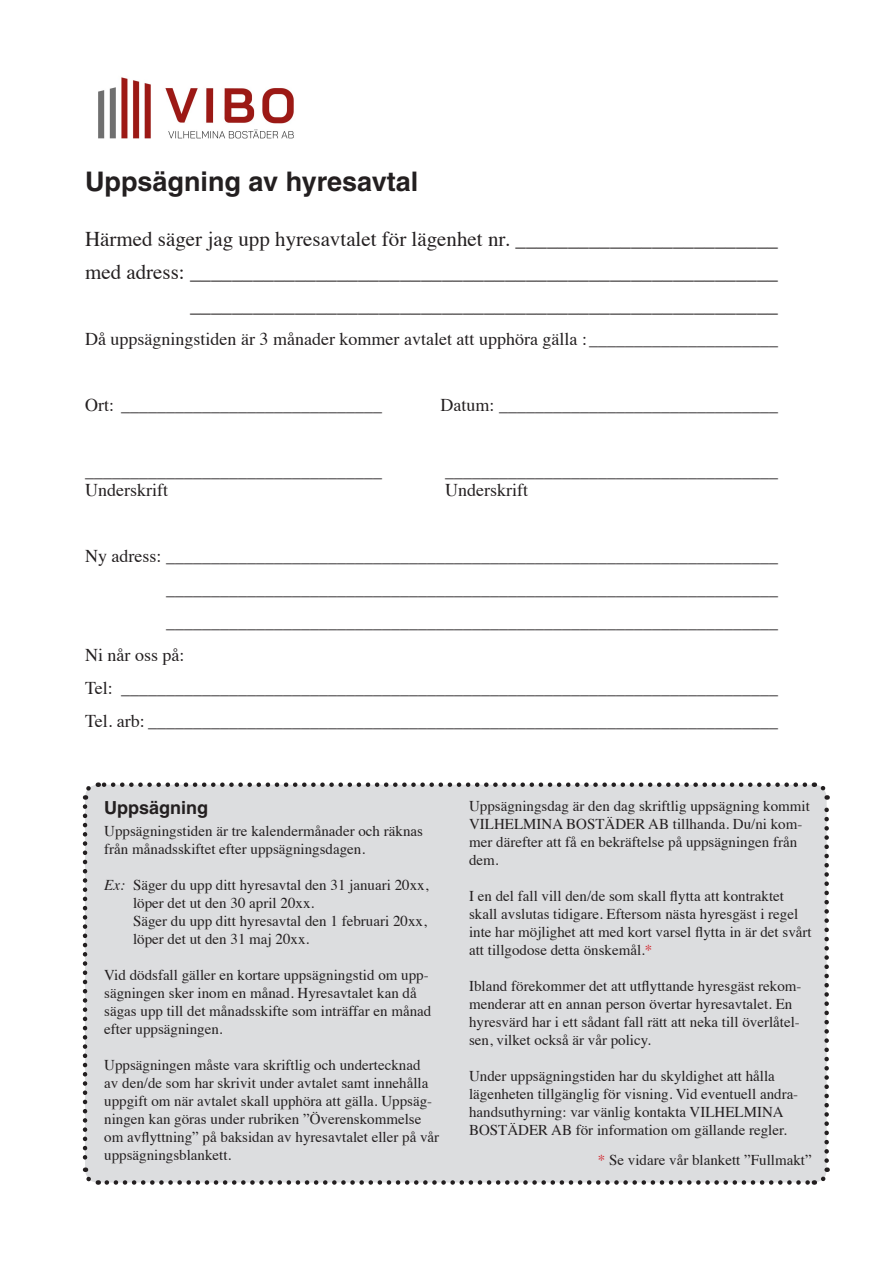
<style>
.page{position:relative;width:893px;height:1263px;background:#fff}
.page>*{position:absolute;margin:0;border:0;box-sizing:border-box;transform-origin:0 0}
.t1{font:700 27px "Helvetica";color:#231f20}
.t2{font:21px "Times";color:#231f20}
.t3{font:18px "Times";color:#231f20}
.t4{font:700 18px "Helvetica";color:#231f20}
.t5{font:15px/18px "Times";color:#231f20}
.s1{font-style:italic}
.s2{color:#d1232a}
</style>
<div class="page">
<div style="left:85px;top:785px;width:742px;height:397px;background:#dcdddf;border-radius:13px"></div>
<svg style="left:82px;top:806px;width:17px;height:379px"></svg>
<svg style="left:107px;top:1167px;width:723px;height:18px"></svg>
<svg style="left:813px;top:782px;width:16px;height:379px"></svg>
<svg style="left:82px;top:782px;width:723px;height:18px"></svg>
<img style="left:98px;top:77px;width:196px;height:62px">
<p class="t1" style="left:85px;top:165px;width:335px">Uppsägning av hyresavtal</p>
<p class="t2" style="left:85px;top:219px;width:694px">Härmed säger jag upp hyresavtalet för lägenhet nr. _________________________</p>
<p class="t2" style="left:85px;top:252px;width:694px">med adress: ________________________________________________________</p>
<p class="t2" style="left:190px;top:285px;width:589px">________________________________________________________</p>
<p class="t3" style="left:85px;top:322px;width:694px">Då uppsägningstiden är 3 månader kommer avtalet att upphöra gälla :_____________________</p>
<p class="t3" style="left:85px;top:388px;width:298px">Ort: _____________________________</p>
<p class="t3" style="left:441px;top:388px;width:339px">Datum: _______________________________</p>
<p class="t3" style="left:85px;top:454px;width:298px">_________________________________</p>
<p class="t3" style="left:445px;top:454px;width:334px">_____________________________________</p>
<p class="t3" style="left:85px;top:473px;width:84px">Underskrift</p>
<p class="t3" style="left:445px;top:473px;width:84px">Underskrift</p>
<p class="t3" style="left:85px;top:539px;width:694px">Ny adress: ____________________________________________________________________</p>
<p class="t3" style="left:166px;top:572px;width:613px">____________________________________________________________________</p>
<p class="t3" style="left:166px;top:605px;width:613px">____________________________________________________________________</p>
<p class="t3" style="left:85px;top:638px;width:101px">Ni når oss på:</p>
<p class="t3" style="left:85px;top:671px;width:694px">Tel: _________________________________________________________________________</p>
<p class="t3" style="left:85px;top:704px;width:695px">Tel. arb: ______________________________________________________________________</p>
<p class="t4" style="left:104px;top:796px;width:106px">Uppsägning</p>
<p class="t5" style="left:104px;top:820px;width:320px">Uppsägningstiden är tre kalendermånader och räknas från månadsskiftet efter uppsägningsdagen.</p>
<p class="t5" style="left:104px;top:874px;width:326px"><span class="s1">Ex:</span> Säger du upp ditt hyresavtal den 31 januari 20xx,</p>
<p class="t5" style="left:133px;top:892px;width:183px">löper det ut den 30 april 20xx.</p>
<p class="t5" style="left:133px;top:910px;width:295px">Säger du upp ditt hyresavtal den 1 februari 20xx,</p>
<p class="t5" style="left:133px;top:928px;width:178px">löper det ut den 31 maj 20xx.</p>
<p class="t5" style="left:104px;top:964px;width:329px">Vid dödsfall gäller en kortare uppsägningstid om upp&shy;sägningen sker inom en månad. Hyresavtalet kan då sägas upp till det månadsskifte som inträffar en månad efter uppsägningen.</p>
<p class="t5" style="left:104px;top:1054px;width:336px">Uppsägningen måste vara skriftlig och undertecknad<br>av den/de som har skrivit under avtalet samt innehålla uppgift om när avtalet skall upphöra att gälla. Uppsäg&shy;ningen kan göras under rubriken ”Överenskommelse om avflyttning” på baksidan av hyresavtalet eller på vår uppsägningsblankett.</p>
<p class="t5" style="left:469px;top:796px;width:342px">Uppsägningsdag är den dag skriftlig uppsägning kommit VILHELMINA BOSTÄDER AB tillhanda. Du/ni kom&shy;mer därefter att få en bekräftelse på uppsägningen från dem.</p>
<p class="t5" style="left:469px;top:886px;width:344px">I en del fall vill den/de som skall flytta att kontraktet skall avslutas tidigare. Eftersom nästa hyresgäst i regel inte har möjlighet att med kort varsel flytta in är det svårt att tillgodose detta önskemål.<span class="s2">*</span></p>
<p class="t5" style="left:469px;top:976px;width:334px">Ibland förekommer det att utflyttande hyresgäst rekom&shy;menderar att en annan person övertar hyresavtalet. En hyresvärd har i ett sådant fall rätt att neka till överlåtel&shy;sen, vilket också är vår policy.</p>
<p class="t5" style="left:469px;top:1066px;width:331px">Under uppsägningstiden har du skyldighet att hålla lägenheten tillgänglig för visning. Vid eventuell andra&shy;handsuthyrning: var vänlig kontakta VILHELMINA BOSTÄDER AB för information om gällande regler.</p>
<p class="t5" style="left:598px;top:1150px;width:215px"><span class="s2">*</span> Se vidare vår blankett ”Fullmakt”</p>
</div>
